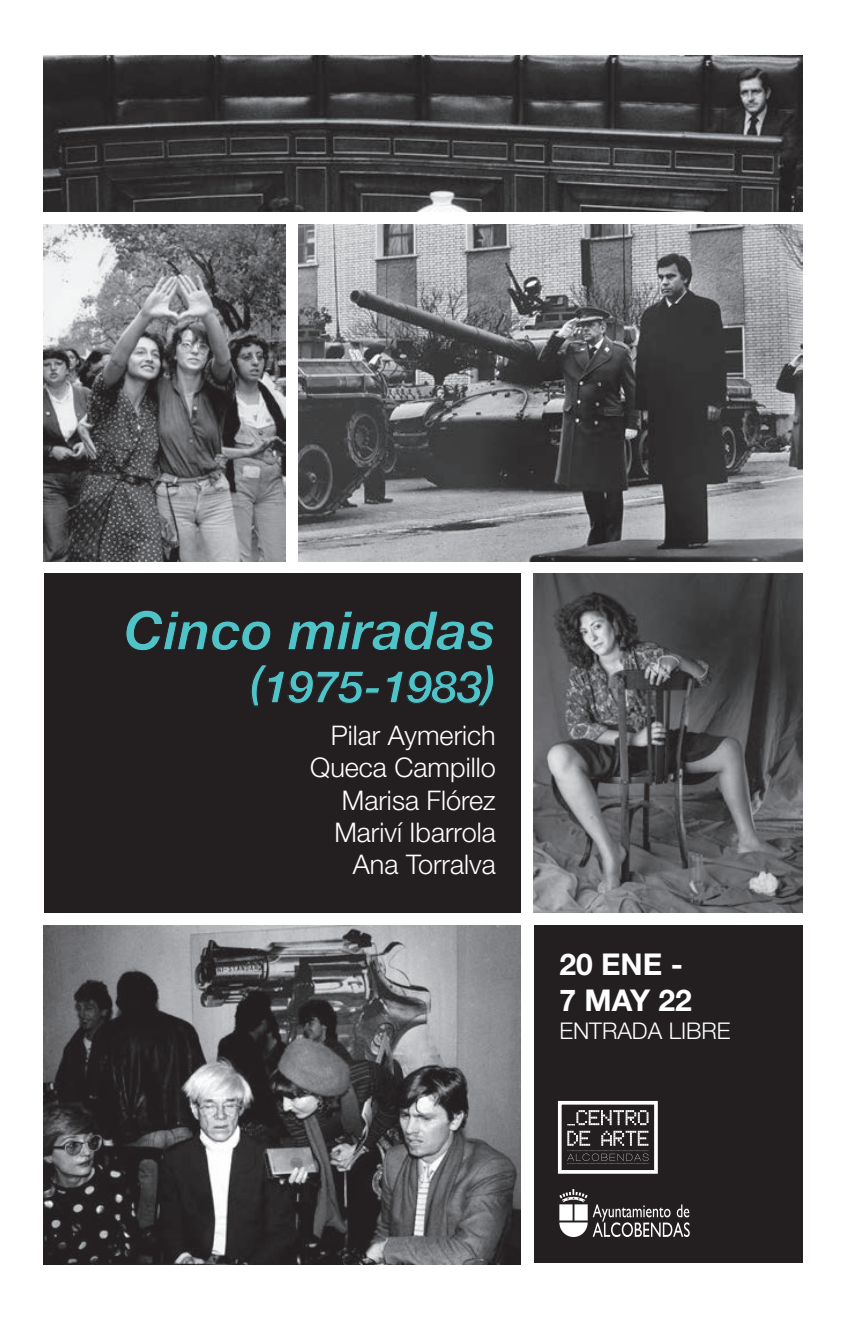
<style>
.page{position:relative;width:845px;height:1322px;background:#fff}
.page>*{position:absolute;margin:0;border:0;box-sizing:border-box;transform-origin:0 0}
.t1{font:italic 700 54px "Helvetica Neue LT Std";color:#50c3c9}
.t2{font:italic 700 45px "Helvetica Neue LT Std";color:#50c3c9}
.t3{font:700 30px/36px "Helvetica Neue";color:#fff}
.t4{font:300 27px/32.4px "Helvetica Neue LT Std";color:#fff;text-align:right}
.t5{font:300 23px "Helvetica Neue";color:#fff}
</style>
<div class="page">
<img style="left:533px;top:573px;width:269px;height:339px">
<img style="left:44px;top:56px;width:758px;height:155px">
<img style="left:44px;top:225px;width:241px;height:336px">
<img style="left:44px;top:925px;width:476px;height:339px">
<img style="left:298px;top:225px;width:504px;height:336px">
<div style="left:44px;top:573px;width:476px;height:339px;background:#231f20"></div>
<div style="left:533px;top:925px;width:269px;height:337px;background:#231f20"></div>
<svg style="left:567px;top:1110px;width:81px;height:54px"></svg>
<div style="left:557px;top:1100px;width:100px;height:73px;border:4px solid #fff"></div>
<svg style="left:559px;top:1189px;width:130px;height:47px"></svg>
<h1 class="t1" style="left:124px;top:597px;width:373px">Cinco miradas</h1>
<h2 class="t2" style="left:250px;top:658px;width:247px">(1975-1983 )</h2>
<p class="t4" style="left:310px;top:718px;width:187px">Pilar Aymerich<br>Queca Campillo<br>Marisa Flórez<br>Mariví Ibarrola<br>Ana Torralva</p>
<p class="t3" style="left:559px;top:945px;width:134px">20 ENE -<br>7 MAY 22</p>
<p class="t5" style="left:559px;top:1016px;width:173px">ENTRADA LIBRE</p>
</div>
